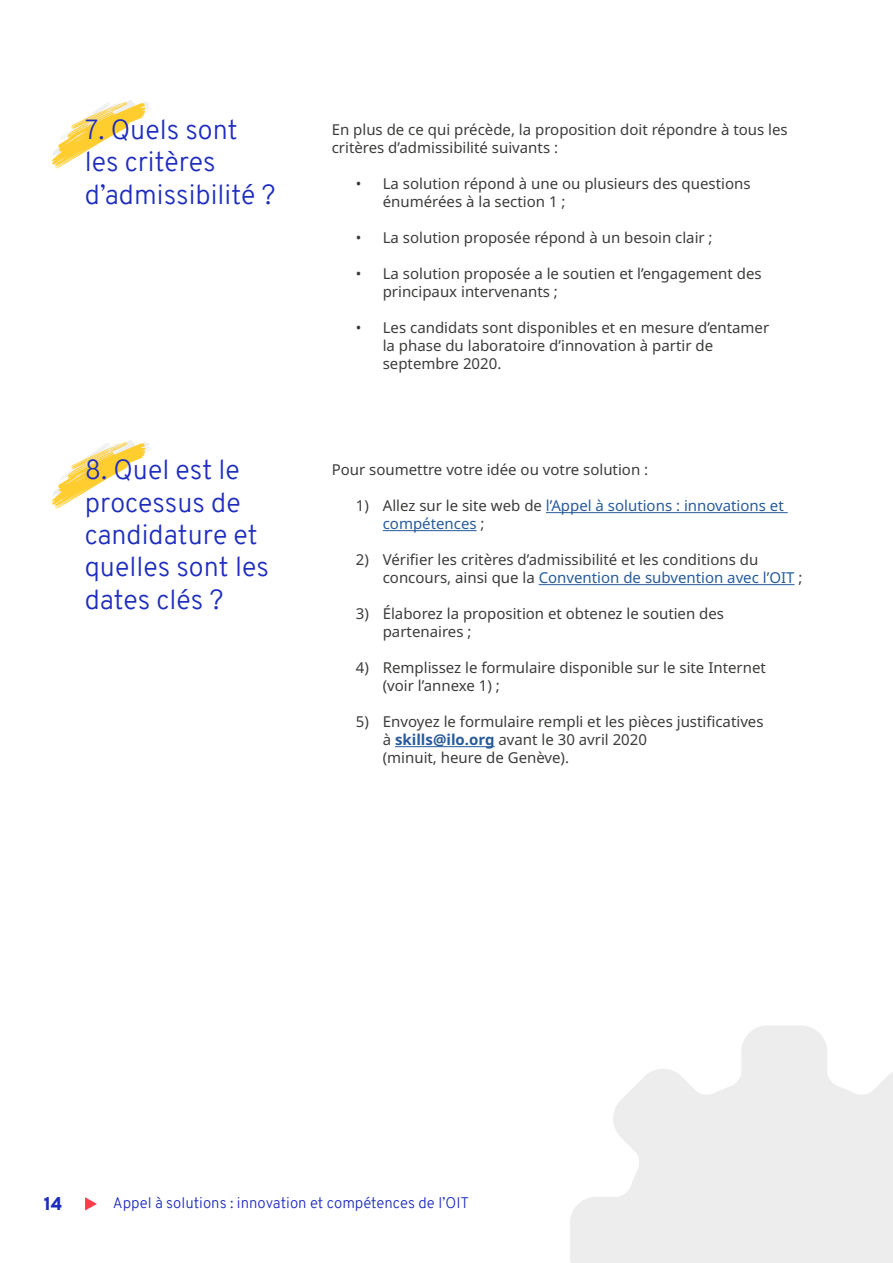
<style>
.page{position:relative;width:893px;height:1263px;background:#fff}
.page>*{position:absolute;margin:0;border:0;box-sizing:border-box;transform-origin:0 0}
.t1{font:300 27px/32.4px "Overpass";color:#1e2dbe}
.t2{font:900 18px "Overpass";color:#1e2dbe}
.t3{font:15px/18px "Noto Sans";color:#3c3c3b}
.t4{font:15px/18px "Noto Sans";color:#275b9b}
.t5{font:300 15px "Overpass";color:#1e2dbe}
.s1{color:#3c3c3b}
.s2{color:#275b9b}
.s3{font-weight:700;color:#275b9b}
</style>
<div class="page">
<hr style="left:546px;top:512px;width:242px;height:1px;background:#275b9b">
<hr style="left:383px;top:530px;width:94px;height:1px;background:#275b9b">
<hr style="left:539px;top:584px;width:255px;height:1px;background:#275b9b">
<hr style="left:395px;top:746px;width:100px;height:1px;background:#275b9b">
<svg style="left:52px;top:100px;width:97px;height:69px"></svg>
<svg style="left:52px;top:440px;width:99px;height:69px"></svg>
<svg style="left:570px;top:1025px;width:323px;height:238px"></svg>
<div style="left:652px;top:1113px;width:241px;height:150px;background:#ededed"></div>
<svg style="left:85px;top:1197px;width:12px;height:13px"></svg>
<h1 class="t1" style="left:85px;top:114px;width:192px">7. Quels sont les critères d’admissibilité ?</h1>
<h1 class="t1" style="left:85px;top:454px;width:186px">8. Quel est le processus de candidature et quelles sont les dates clés ?</h1>
<p class="t3" style="left:332px;top:121px;width:458px">En plus de ce qui précède, la proposition doit répondre à tous les critères d’admissibilité suivants :</p>
<p class="t3" style="left:383px;top:175px;width:369px;text-indent:-27px">• La solution répond à une ou plusieurs des questions énumérées à la section 1 ;</p>
<p class="t3" style="left:356px;top:229px;width:358px">• La solution proposée répond à un besoin clair ;</p>
<p class="t3" style="left:383px;top:265px;width:380px;text-indent:-27px">• La solution proposée a le soutien et l’engagement des principaux intervenants ;</p>
<p class="t3" style="left:383px;top:319px;width:388px;text-indent:-27px">• Les candidats sont disponibles et en mesure d’entamer la phase du laboratoire d’innovation à partir de septembre 2020.</p>
<p class="t3" style="left:332px;top:461px;width:318px">Pour soumettre votre idée ou votre solution :</p>
<p class="t4" style="left:383px;top:497px;width:403px;text-indent:-27px"><span class="s1">1) Allez sur le site web de</span> l’Appel à solutions : innovations et compétences <span class="s1">;</span></p>
<p class="t3" style="left:383px;top:551px;width:421px;text-indent:-27px">2) Vérifier les critères d’admissibilité et les conditions du concours, ainsi que la <span class="s2">Convention de subvention avec l’OIT</span> ;</p>
<p class="t3" style="left:383px;top:605px;width:343px;text-indent:-27px">3) Élaborez la proposition et obtenez le soutien des partenaires ;</p>
<p class="t3" style="left:383px;top:659px;width:385px;text-indent:-27px">4) Remplissez le formulaire disponible sur le site Internet (voir l’annexe 1) ;</p>
<p class="t3" style="left:383px;top:713px;width:382px;text-indent:-27px">5) Envoyez le formulaire rempli et les pièces justificatives à <span class="s3">skills@ilo.org</span> avant le 30 avril 2020<br>(minuit, heure de Genève).</p>
<p class="t2" style="left:44px;top:1191px;width:20px">14</p>
<p class="t5" style="left:113px;top:1192px;width:358px">Appel à solutions : innovation et compétences de l’OIT</p>
</div>
